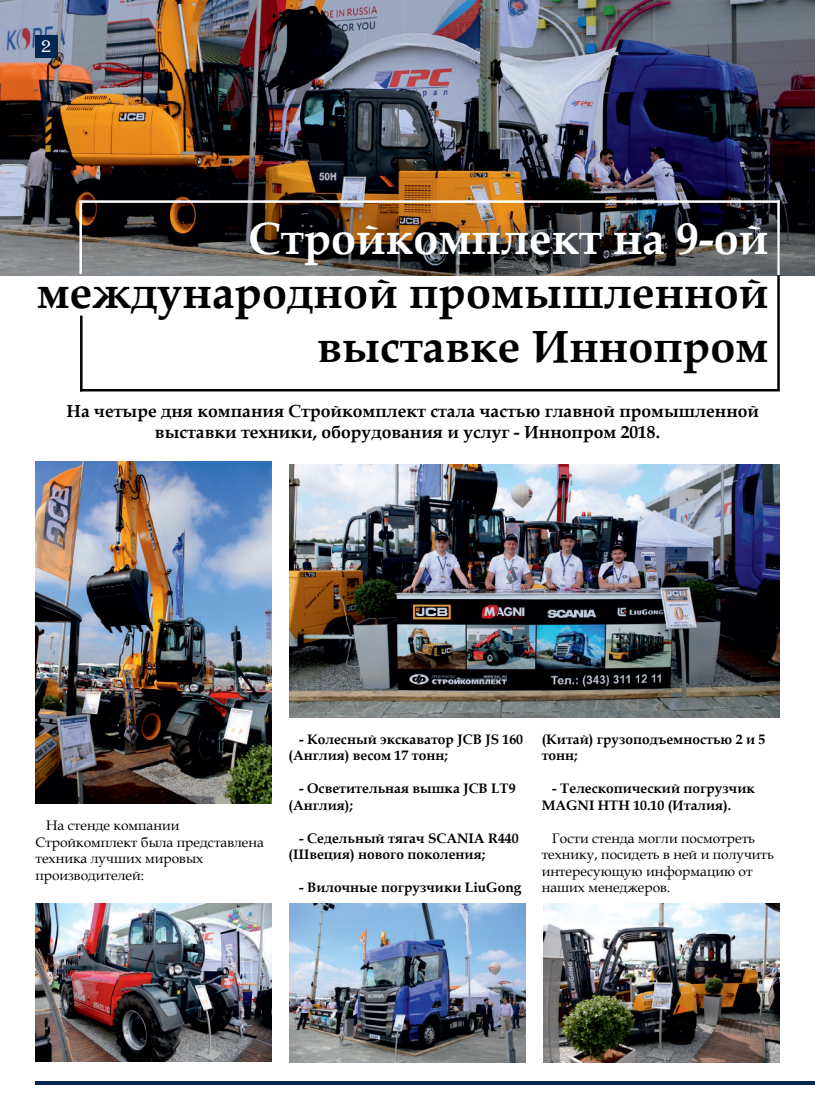
<style>
.page{position:relative;width:815px;height:1117px;background:#fff}
.page>*{position:absolute;margin:0;border:0;box-sizing:border-box;transform-origin:0 0}
.t1{font:700 45px/54px "Book Antiqua";color:#000;text-align:right}
.t2{font:700 45px "Book Antiqua";color:#fff}
.t3{font:700 17.5px/21px "Book Antiqua";color:#000}
.t4{font:17.5px "Algerian Bas D";color:#fff}
.t5{font:700 13.75px/16.5px "Book Antiqua";color:#000}
.t6{font:13.75px/16.5px "Book Antiqua";color:#000}
</style>
<div class="page">
<img style="left:0;top:0;width:815px;height:275px">
<div style="left:35px;top:35px;width:23px;height:23px;background:#002652"></div>
<hr style="left:35px;top:1081px;width:780px;height:4px;background:#002652">
<hr style="left:777px;top:201px;width:3px;height:189px;background:#000">
<hr style="left:80px;top:389px;width:700px;height:2px;background:#000">
<hr style="left:79px;top:201px;width:3px;height:73px;background:#fff">
<hr style="left:80px;top:315px;width:3px;height:76px;background:#000">
<hr style="left:79px;top:200px;width:701px;height:3px;background:#fff">
<hr style="left:777px;top:200px;width:3px;height:75px;background:#fff">
<img style="left:35px;top:903px;width:237px;height:158px">
<img style="left:289px;top:903px;width:237px;height:158px">
<img style="left:543px;top:903px;width:237px;height:158px">
<img style="left:289px;top:464px;width:491px;height:253px">
<img style="left:35px;top:462px;width:237px;height:341px">
<p class="t4" style="left:41px;top:38px;width:11px">2</p>
<h1 class="t2" style="left:249px;top:208px;width:521px">Стройкомплект на 9-ой</h1>
<h1 class="t1" style="left:37px;top:265px;width:733px">международной промышленной выставке Иннопром</h1>
<p class="t3" style="left:155px;top:400px;width:606px;text-indent:-88px">На четыре дня компания Стройкомплект стала частью главной промышленной выставки техники, оборудования и услуг - Иннопром 2018.</p>
<p class="t6" style="left:35px;top:816px;width:230px;text-indent:11px">На стенде компании<br>Стройкомплект была представлена техника лучших мировых производителей:</p>
<p class="t5" style="left:289px;top:730px;width:236px;text-indent:11px">- Колесный экскаватор JCB JS 160 (Англия) весом 17 тонн;</p>
<p class="t5" style="left:289px;top:779px;width:229px;text-indent:11px">- Осветительная вышка JCB LT9 (Англия);</p>
<p class="t5" style="left:289px;top:829px;width:232px;text-indent:11px">- Седельный тягач SCANIA R440 (Швеция) нового поколения;</p>
<p class="t5" style="left:299px;top:878px;width:224px">- Вилочные погрузчики LiuGong</p>
<p class="t5" style="left:542px;top:730px;width:225px">(Китай) грузоподъемностью 2 и 5 тонн;</p>
<p class="t5" style="left:542px;top:779px;width:215px;text-indent:11px">- Телескопический погрузчик<br>MAGNI HTH 10.10 (Италия).</p>
<p class="t6" style="left:542px;top:829px;width:234px;text-indent:11px">Гости стенда могли посмотреть технику, посидеть в ней и получить интересующую информацию от наших менеджеров.</p>
</div>
